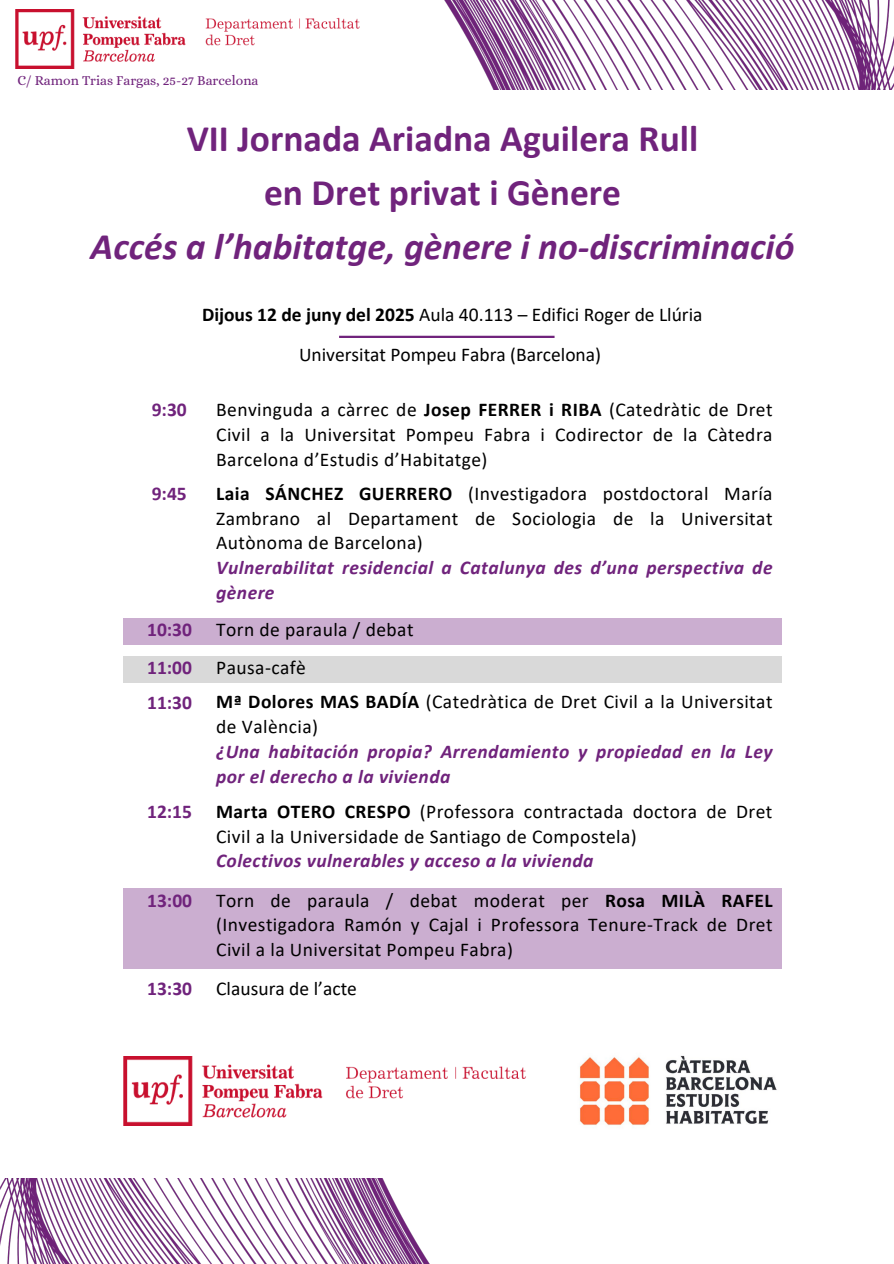
<style>
.page{position:relative;width:894px;height:1264px;background:#fff}
.page>*{position:absolute;margin:0;border:0;box-sizing:border-box;transform-origin:0 0}
.t1{font:700 37.5px/54px "Calibri";color:#70237c;text-align:center}
.t2{font:19.5px/24.8px "Calibri";letter-spacing:.02em;color:#000;text-align:justify}
.t3{font:italic 700 19.5px/24.8px "Calibri";letter-spacing:.025em;color:#70237c}
.t4{font:19.5px/39.3px "Calibri";color:#000;text-align:center}
.t5{font:700 19.5px "Calibri";color:#70237c}
.t6{font:13.8px "Alice";color:#70237c}
.s1{font-style:italic}
.s2{font-weight:700}
.s3{font-weight:700;font-style:italic;color:#70237c}
.s4{font-style:normal;color:#000}
.s5{font-weight:400;font-style:normal;color:#000}
</style>
<div class="page">
<div style="left:123px;top:618px;width:658px;height:26px;background:#cbaed0"></div>
<img style="left:579px;top:1055px;width:198px;height:71px">
<div style="left:123px;top:656px;width:658px;height:26px;background:#d9d9d9"></div>
<div style="left:123px;top:887px;width:658px;height:81px;background:#cbaed0"></div>
<img style="left:15px;top:0;width:878px;height:90px">
<img style="left:0;top:1178px;width:429px;height:85px">
<img style="left:123px;top:1056px;width:403px;height:69px">
<hr style="left:339px;top:336px;width:215px;height:2px;background:#70237c">
<h2 class="t6" style="left:17px;top:72px;width:242px">C/ Ramon Trias Fargas, 25-27 Barcelona</h2>
<p class="t1" style="left:91px;top:115px;width:705px">VII Jornada Ariadna Aguilera Rull<br>en Dret privat i Gènere<br><span class="s1">Accés a l’habitatge, gènere i no-discriminació</span></p>
<h3 class="t4" style="left:202px;top:296px;width:502px"><span class="s2">Dijous 12 de juny del 2025</span> Aula 40.113 – Edifici Roger de Llúria<br>Universitat Pompeu Fabra (Barcelona)</h3>
<h1 class="t5" style="left:152px;top:402px;width:37px">9:30</h1>
<h3 class="t5" style="left:152px;top:485px;width:37px">9:45</h3>
<h3 class="t5" style="left:147px;top:621px;width:46px">10:30</h3>
<h2 class="t5" style="left:147px;top:659px;width:46px">11:00</h2>
<p class="t5" style="left:147px;top:694px;width:46px">11:30</p>
<h2 class="t5" style="left:147px;top:803px;width:46px">12:15</h2>
<h3 class="t5" style="left:147px;top:892px;width:46px">13:00</h3>
<p class="t2" style="left:216px;top:399px;width:557px">Benvinguda a càrrec de <span class="s2">Josep FERRER i RIBA</span> (Catedràtic de Dret Civil a la Universitat Pompeu Fabra i Codirector de la Càtedra Barcelona d’Estudis d’Habitatge)</p>
<h2 class="t2" style="left:216px;top:482px;width:557px;text-align:left"><span class="s2">Laia SÁNCHEZ GUERRERO</span> (Investigadora postdoctoral María Zambrano al Departament de Sociologia de la Universitat Autònoma de Barcelona)<br><span class="s3">Vulnerabilitat residencial a Catalunya des d’una perspectiva de gènere</span></h2>
<p class="t2" style="left:216px;top:618px;width:199px">Torn de paraula / debat</p>
<h3 class="t2" style="left:216px;top:656px;width:91px">Pausa-cafè</h3>
<h2 class="t3" style="left:216px;top:691px;width:557px"><span class="s4">Mª Dolores MAS BADÍA</span> <span class="s5">(Catedràtica de Dret Civil a la Universitat de València)<br></span>¿Una habitación propia? Arrendamiento y propiedad en la Ley por el derecho a la vivienda</h2>
<h3 class="t2" style="left:216px;top:800px;width:557px;text-align:left"><span class="s2">Marta OTERO CRESPO</span> (Professora contractada doctora de Dret<br>Civil a la Universidade de Santiago de Compostela)<br><span class="s3">Colectivos vulnerables y acceso a la vivienda</span></h3>
<h2 class="t2" style="left:216px;top:889px;width:557px">Torn de paraula / debat moderat per <span class="s2">Rosa MILÀ RAFEL </span>(Investigadora Ramón y Cajal i Professora Tenure-Track de Dret Civil a la Universitat Pompeu Fabra)</h2>
<h2 class="t5" style="left:147px;top:980px;width:46px">13:30</h2>
<h3 class="t4" style="left:216px;top:970px;width:142px">Clausura de l’acte</h3>
</div>
